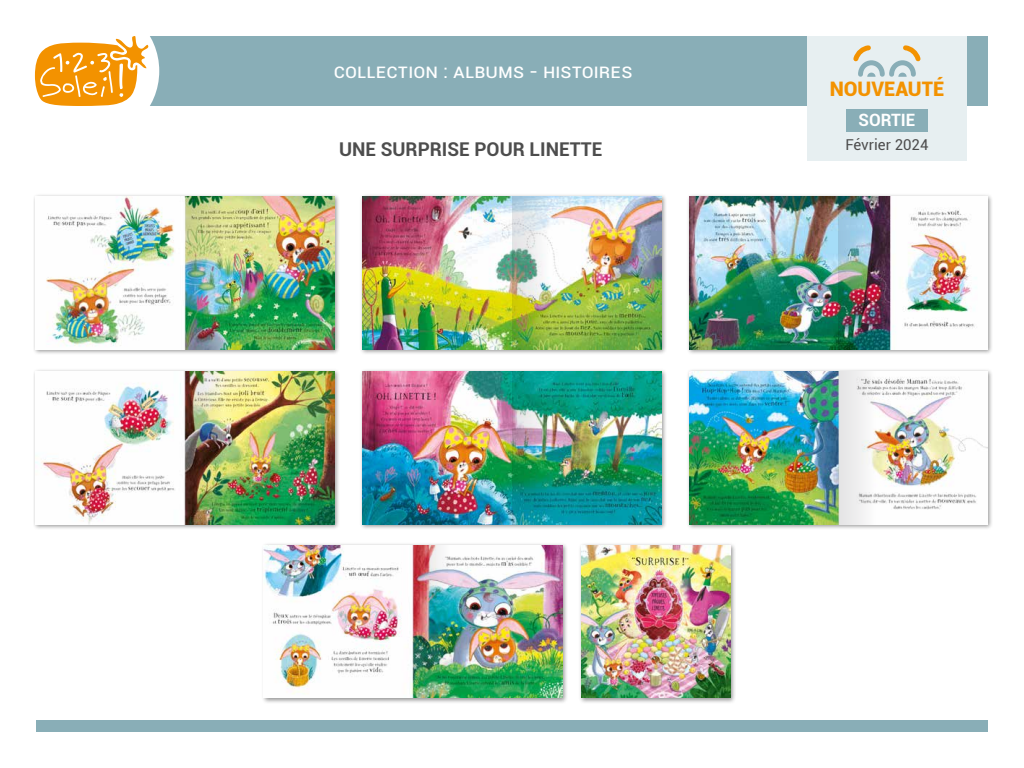
<style>
.page{position:relative;width:1024px;height:768px;background:#fff}
.page>*{position:absolute;margin:0;border:0;box-sizing:border-box;transform-origin:0 0}
.t1{font:20px "Roboto";color:#fff}
.t2{font:900 20px "Roboto";color:#f39200}
.t3{font:700 19px "Roboto";color:#4d4d4d}
.t4{font:700 17px "Roboto";color:#fff}
.t5{font:15px "Roboto";color:#4d4d4d}
</style>
<div class="page">
<div style="left:36px;top:722px;width:952px;height:10px;background:#89aeb7"></div>
<div style="left:36px;top:36px;width:952px;height:70px;background:#89aeb7"></div>
<div style="left:36px;top:720px;width:952px;height:10px;background:#89aeb7"></div>
<div style="left:20px;top:2px;width:139px;height:138px;background:#fff;border-radius:50%"></div>
<svg style="left:35px;top:36px;width:114px;height:70px"></svg>
<div style="left:359px;top:193px;width:308px;height:162px;background:#000;opacity:.42"></div>
<img style="left:362px;top:196px;width:299px;height:153px">
<img style="left:512px;top:196px;width:50px;height:153px">
<div style="left:359px;top:368px;width:308px;height:162px;background:#000;opacity:.42"></div>
<img style="left:362px;top:371px;width:299px;height:153px">
<img style="left:512px;top:371px;width:50px;height:153px">
<div style="left:261px;top:542px;width:308px;height:162px;background:#000;opacity:.42"></div>
<img style="left:264px;top:545px;width:299px;height:153px">
<img style="left:414px;top:545px;width:50px;height:153px">
<div style="left:33px;top:193px;width:307px;height:162px;background:#000;opacity:.42"></div>
<img style="left:36px;top:196px;width:298px;height:153px">
<img style="left:186px;top:196px;width:49px;height:153px">
<div style="left:33px;top:368px;width:307px;height:162px;background:#000;opacity:.42"></div>
<img style="left:36px;top:371px;width:298px;height:153px">
<img style="left:186px;top:371px;width:49px;height:153px">
<div style="left:686px;top:193px;width:308px;height:162px;background:#000;opacity:.42"></div>
<img style="left:689px;top:196px;width:299px;height:153px">
<img style="left:839px;top:196px;width:50px;height:153px">
<div style="left:686px;top:368px;width:308px;height:162px;background:#000;opacity:.42"></div>
<img style="left:689px;top:371px;width:299px;height:153px">
<svg style="left:839px;top:371px;width:50px;height:153px"></svg>
<div style="left:578px;top:542px;width:159px;height:162px;background:#000;opacity:.42"></div>
<img style="left:581px;top:545px;width:150px;height:153px">
<div style="left:807px;top:36px;width:160px;height:124px;background:#e7eff1"></div>
<svg style="left:853px;top:45px;width:68px;height:32px"></svg>
<div style="left:846px;top:109px;width:82px;height:22px;background:#89aeb7"></div>
<p class="t1" style="left:334px;top:57px;width:300px">Collection : Albums - Histoires</p>
<p class="t1" style="left:359px;top:57px;width:143px">Collection : Xxxxxx</p>
<p class="t1" style="left:551px;top:57px;width:13px">xxxxx</p>
<p class="t3" style="left:339px;top:136px;width:265px">UNE SURPRISE POUR LINETTE</p>
<p class="t2" style="left:830px;top:75px;width:116px">NOUVEAUTÉ</p>
<p class="t4" style="left:859px;top:108px;width:58px">SORTIE</p>
<p class="t5" style="left:848px;top:135px;width:79px">mois année</p>
<p class="t5" style="left:845px;top:135px;width:85px">Février 2024</p>
</div>
